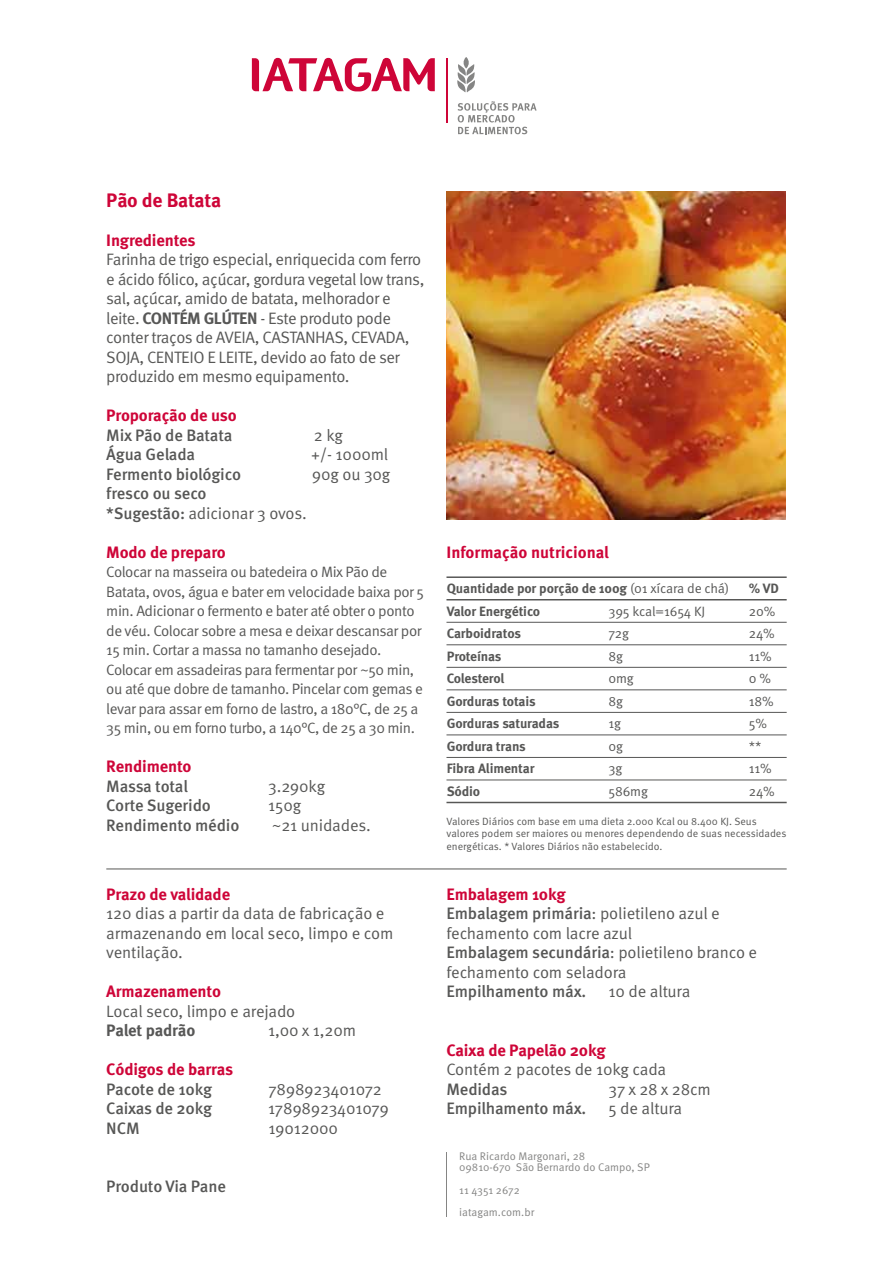
<style>
.page{position:relative;width:893px;height:1263px;background:#fff}
.page>*{position:absolute;margin:0;border:0;box-sizing:border-box;transform-origin:0 0}
.t1{font:700 19.5px "Meta Pro";letter-spacing:-.01em;color:#ce0538}
.t2{font:16.5px/19.5px "Meta Pro";letter-spacing:-.025em;color:#575756}
.t3{font:500 16.5px/19.5px "Meta Pro";letter-spacing:-.01em;color:#575756}
.t4{font:700 16.5px "Meta Pro";letter-spacing:-.01em;color:#ce0538}
.t5{font:700 16.5px "Meta Pro";letter-spacing:-.015em;color:#575756}
.t6{font:15px/19.5px "Meta Pro";letter-spacing:-.03em;color:#575756}
.t7{font:700 13.5px/22.5px "Meta Pro";letter-spacing:-.01em;color:#575756}
.t8{font:13.5px/22.5px "Meta Pro";letter-spacing:-.01em;color:#575756}
.t9{font:11.1px/11.1px "Meta Pro";color:#858584}
.t10{font:10.5px/12.6px "Meta Pro";color:#575756}
.s1{font-weight:700}
.s2{font-weight:400}
.s3{font-weight:700;color:#ce0538}
.s4{font-weight:500}
</style>
<div class="page">
<hr style="left:446px;top:1152px;width:1px;height:64px;background:#858584">
<svg style="left:252px;top:58px;width:183px;height:33px"></svg>
<hr style="left:446px;top:58px;width:1px;height:64px;background:#ce0538">
<svg style="left:457px;top:57px;width:18px;height:35px"></svg>
<svg style="left:458px;top:101px;width:79px;height:33px"></svg>
<hr style="left:446px;top:599px;width:341px;height:1px;background:#575756">
<hr style="left:446px;top:576px;width:341px;height:2px;background:#575756">
<hr style="left:446px;top:622px;width:341px;height:1px;background:#575756">
<hr style="left:446px;top:644px;width:341px;height:1px;background:#575756">
<hr style="left:446px;top:667px;width:341px;height:1px;background:#575756">
<hr style="left:446px;top:690px;width:341px;height:1px;background:#575756">
<hr style="left:446px;top:712px;width:341px;height:1px;background:#575756">
<hr style="left:446px;top:735px;width:341px;height:1px;background:#575756">
<hr style="left:446px;top:757px;width:341px;height:1px;background:#575756">
<hr style="left:446px;top:780px;width:341px;height:1px;background:#575756">
<hr style="left:446px;top:802px;width:341px;height:1px;background:#575756">
<hr style="left:106px;top:869px;width:681px;height:1px;background:#575756">
<img style="left:446px;top:191px;width:340px;height:328px">
<p class="t1" style="left:106px;top:188px;width:116px">Pão de Batata</p>
<p class="t4" style="left:106px;top:230px;width:91px">Ingredientes</p>
<p class="t2" style="left:106px;top:250px;width:320px">Farinha de trigo especial, enriquecida com ferro e ácido fólico, açúcar, gordura vegetal low trans, sal, açúcar, amido de batata, melhorador e leite. <span class="s1">CONTÉM GLÚTEN</span> - Este produto pode conter traços de AVEIA, CASTANHAS, CEVADA, SOJA, CENTEIO E LEITE, devido ao fato de ser produzido em mesmo equipamento.</p>
<p class="t4" style="left:106px;top:405px;width:132px">Proporação de uso</p>
<p class="t3" style="left:106px;top:426px;width:128px">Mix Pão de Batata</p>
<p class="t2" style="left:314px;top:426px;width:31px">2 kg</p>
<p class="t3" style="left:106px;top:445px;width:90px">Água Gelada</p>
<p class="t2" style="left:311px;top:445px;width:79px">+/- 1000ml</p>
<p class="t3" style="left:106px;top:465px;width:136px">Fermento biológico</p>
<p class="t2" style="left:312px;top:465px;width:80px">90g ou 30g</p>
<p class="t3" style="left:106px;top:484px;width:202px">fresco ou seco<br>*Sugestão: <span class="s2">adicionar 3 ovos.</span></p>
<p class="t4" style="left:106px;top:542px;width:121px">Modo de preparo</p>
<p class="t6" style="left:106px;top:563px;width:319px">Colocar na masseira ou batedeira o Mix Pão de Batata, ovos, água e bater em velocidade baixa por 5 min. Adicionar o fermento e bater até obter o ponto de véu. Colocar sobre a mesa e deixar descansar por 15 min. Cortar a massa no tamanho desejado.<br>Colocar em assadeiras para fermentar por ~50 min, ou até que dobre de tamanho. Pincelar com gemas e levar para assar em forno de lastro, a 180°C, de 25 a 35 min, ou em forno turbo, a 140°C, de 25 a 30 min.</p>
<p class="t4" style="left:106px;top:756px;width:87px">Rendimento</p>
<p class="t3" style="left:106px;top:777px;width:83px">Massa total</p>
<p class="t2" style="left:268px;top:777px;width:58px">3.290kg</p>
<p class="t3" style="left:106px;top:796px;width:106px">Corte Sugerido</p>
<p class="t2" style="left:268px;top:796px;width:34px">150g</p>
<p class="t3" style="left:106px;top:816px;width:135px">Rendimento médio</p>
<p class="t2" style="left:272px;top:816px;width:100px">~21 unidades.</p>
<p class="t4" style="left:106px;top:883px;width:125px">Prazo de validade</p>
<p class="t2" style="left:106px;top:904px;width:289px">120 dias a partir da data de fabricação e armazenando em local seco, limpo e com ventilação.</p>
<p class="t4" style="left:106px;top:981px;width:116px">Armazenamento</p>
<p class="t2" style="left:106px;top:1002px;width:191px">Local seco, limpo e arejado</p>
<p class="t5" style="left:106px;top:1020px;width:91px">Palet padrão</p>
<p class="t2" style="left:268px;top:1021px;width:89px">1,00 x 1,20m</p>
<p class="t4" style="left:106px;top:1059px;width:128px">Códigos de barras</p>
<p class="t3" style="left:106px;top:1080px;width:107px">Pacote de 10kg</p>
<p class="t2" style="left:268px;top:1080px;width:115px">7898923401072</p>
<p class="t3" style="left:106px;top:1099px;width:107px">Caixas de 20kg</p>
<p class="t2" style="left:268px;top:1099px;width:122px">17898923401079</p>
<p class="t3" style="left:106px;top:1119px;width:35px">NCM</p>
<p class="t2" style="left:268px;top:1119px;width:71px">19012000</p>
<p class="t3" style="left:106px;top:1177px;width:121px">Produto Via Pane</p>
<p class="t4" style="left:446px;top:541px;width:164px">Informação nutricional</p>
<p class="t7" style="left:447px;top:578px;width:284px">Quantidade por porção de 100g <span class="s2">(01 xícara de chá)<br></span>Valor Energético<br>Carboidratos<br>Proteínas<br>Colesterol<br>Gorduras totais<br>Gorduras saturadas<br>Gordura trans<br>Fibra Alimentar<br>Sódio</p>
<p class="t7" style="left:749px;top:578px;width:32px">% VD</p>
<p class="t8" style="left:608px;top:600px;width:98px">395 kcal=1654 KJ<br>72g<br>8g<br>0mg<br>8g<br>1g<br>0g<br>3g<br>586mg</p>
<p class="t10" style="left:446px;top:815px;width:341px">Valores Diários com base em uma dieta 2.000 Kcal ou 8.400 KJ. Seus valores podem ser maiores ou menores dependendo de suas necessidades energéticas. * Valores Diários não estabelecido.</p>
<p class="t8" style="left:749px;top:600px;width:28px">20%<br>24%<br>11%<br>0 %<br>18%<br>5% **<br>11%<br>24%</p>
<p class="t2" style="left:446px;top:885px;width:312px"><span class="s3">Embalagem 10kg<br></span><span class="s4">Embalagem primária</span>: polietileno azul e fechamento com lacre azul<br><span class="s4">Embalagem secundária</span>: polietileno branco e fechamento com seladora</p>
<p class="t3" style="left:446px;top:982px;width:141px">Empilhamento máx.</p>
<p class="t2" style="left:608px;top:982px;width:83px">10 de altura</p>
<p class="t4" style="left:446px;top:1039px;width:161px">Caixa de Papelão 20kg</p>
<p class="t2" style="left:446px;top:1060px;width:221px">Contém 2 pacotes de 10kg cada</p>
<p class="t3" style="left:446px;top:1080px;width:62px">Medidas</p>
<p class="t2" style="left:608px;top:1080px;width:104px">37 x 28 x 28cm</p>
<p class="t3" style="left:446px;top:1099px;width:141px">Empilhamento máx.</p>
<p class="t2" style="left:608px;top:1099px;width:75px">5 de altura</p>
<p class="t9" style="left:459px;top:1151px;width:192px">Rua Ricardo Margonari, 28<br>09810-670 São Bernardo do Campo, SP</p>
<p class="t9" style="left:459px;top:1179px;width:77px;line-height:22.2px">11 4351 2672 iatagam.com.br</p>
</div>
